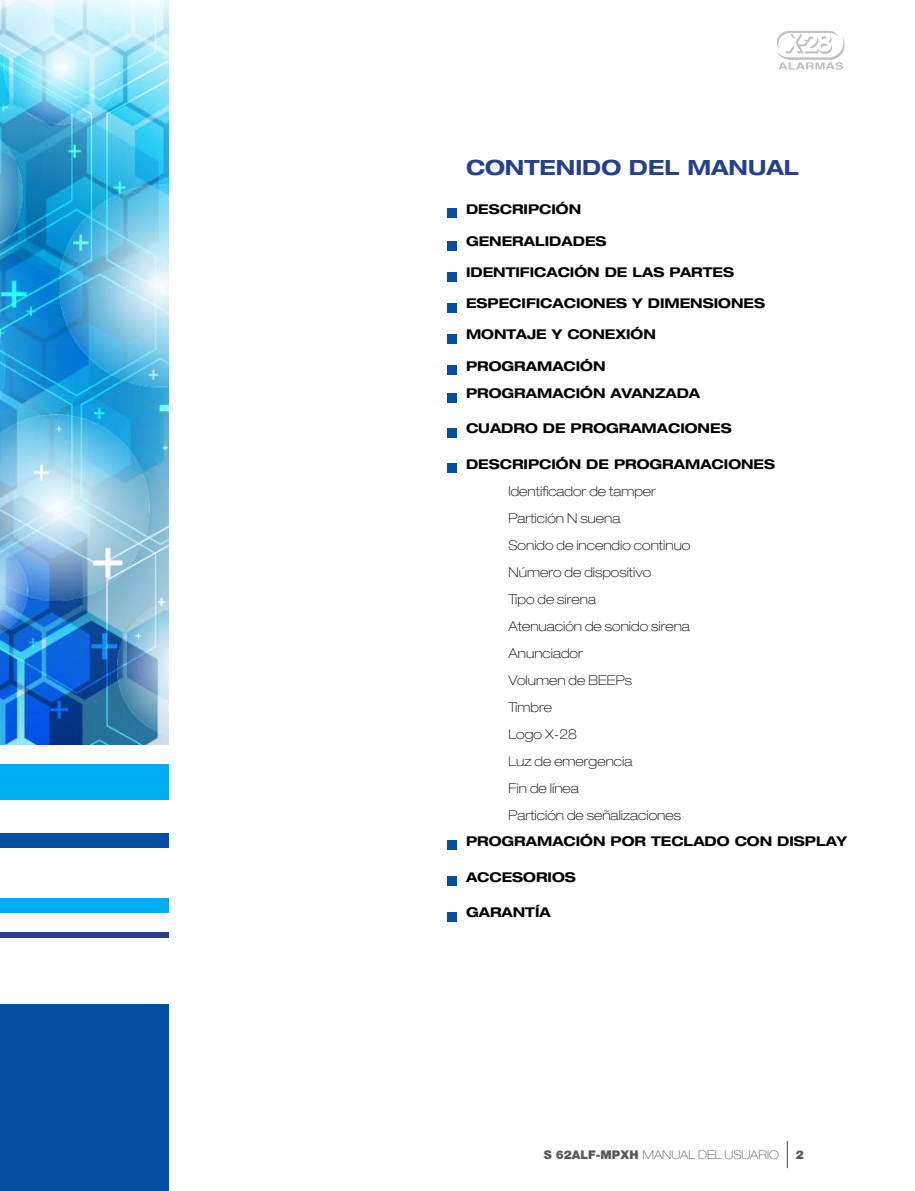
<style>
.page{position:relative;width:915px;height:1191px;background:#fff}
.page>*{position:absolute;margin:0;border:0;box-sizing:border-box;transform-origin:0 0}
.t1{font:700 expanded 21px "Helvetica Neue LT Std";color:#25408f}
.t2{font:700 expanded 13.5px/27px "Helvetica Neue LT Std";color:#000}
.t3{font:100 expanded 13.5px/27px "Helvetica Neue LT Std";color:#000}
.t4{font:100 expanded 12px "Helvetica Neue LT Std";color:#58595b}
.t5{font:900 12px "Helvetica Neue LT Std";color:#58595b}
.s1{font-weight:900;font-stretch:normal}
</style>
<div class="page">
<svg style="left:786px;top:1141px;width:1px;height:27px"></svg>
<svg style="left:777px;top:31px;width:67px;height:39px"></svg>
<img style="left:0;top:0;width:168px;height:744px">
<div style="left:0;top:1003px;width:168px;height:187px;background:#034ea2"></div>
<div style="left:0;top:764px;width:168px;height:35px;background:#00aeef"></div>
<div style="left:0;top:833px;width:168px;height:15px;background:#034ea2"></div>
<div style="left:0;top:899px;width:168px;height:14px;background:#00aeef"></div>
<div style="left:0;top:932px;width:168px;height:6px;background:#25408f"></div>
<div style="left:447px;top:209px;width:9px;height:9px;background:#034ea2"></div>
<div style="left:447px;top:241px;width:9px;height:9px;background:#034ea2"></div>
<div style="left:447px;top:272px;width:9px;height:9px;background:#034ea2"></div>
<div style="left:447px;top:303px;width:9px;height:9px;background:#034ea2"></div>
<div style="left:447px;top:334px;width:9px;height:10px;background:#034ea2"></div>
<div style="left:447px;top:463px;width:9px;height:9px;background:#034ea2"></div>
<div style="left:447px;top:366px;width:9px;height:9px;background:#034ea2"></div>
<div style="left:447px;top:840px;width:9px;height:10px;background:#034ea2"></div>
<div style="left:447px;top:393px;width:9px;height:9px;background:#034ea2"></div>
<div style="left:447px;top:876px;width:9px;height:9px;background:#034ea2"></div>
<div style="left:447px;top:912px;width:9px;height:9px;background:#034ea2"></div>
<div style="left:447px;top:428px;width:9px;height:10px;background:#034ea2"></div>
<h1 class="t1" style="left:466px;top:154px;width:90px">CONTENID</h1>
<h1 class="t1" style="left:601px;top:154px;width:45px">O DEL</h1>
<h1 class="t1" style="left:687px;top:154px;width:97px">MAN UAL</h1>
<p class="t2" style="left:466px;top:195px;width:117px">DESCRIPCIÓN</p>
<p class="t2" style="left:466px;top:227px;width:142px">GENERALIDADES</p>
<p class="t2" style="left:466px;top:258px;width:269px">IDENTIFICACIÓN DE LAS PARTES</p>
<p class="t2" style="left:466px;top:289px;width:300px">ESPECIFICACIONES Y DIMENSIONES</p>
<p class="t2" style="left:466px;top:321px;width:191px">MONTAJE Y CONEXIÓN</p>
<p class="t2" style="left:466px;top:352px;width:235px">PROGRAMACIÓN<br>PROGRAMACIÓN AVANZADA</p>
<p class="t2" style="left:466px;top:414px;width:267px">CUADRO DE PROGRAMACIONES</p>
<p class="t2" style="left:466px;top:450px;width:310px">DESCRIPCIÓN DE PROGRAMACIONES</p>
<p class="t3" style="left:508px;top:477px;width:183px">Identificador de tamper<br>Partición N suena<br>Sonido de incendio continuo<br>Número de dispositivo<br>Tipo de sirena<br>Atenuación de sonido sirena<br>Anunciador<br>Volumen de BEEPs<br>Timbre<br>Logo X-28<br>Luz de emergencia<br>Fin de línea<br>Partición de señalizaciones</p>
<p class="t2" style="left:466px;top:827px;width:382px">PROGRAMACIÓN POR TECLADO CON DISPLAY</p>
<p class="t2" style="left:466px;top:863px;width:111px">ACCESORIOS</p>
<p class="t2" style="left:466px;top:898px;width:86px">GARANTÍA</p>
<p class="t4" style="left:543px;top:1147px;width:236px"><span class="s1">S 62ALF-MPXH</span> MANUAL DEL USUARIO</p>
<p class="t5" style="left:795px;top:1147px;width:10px">2</p>
</div>
